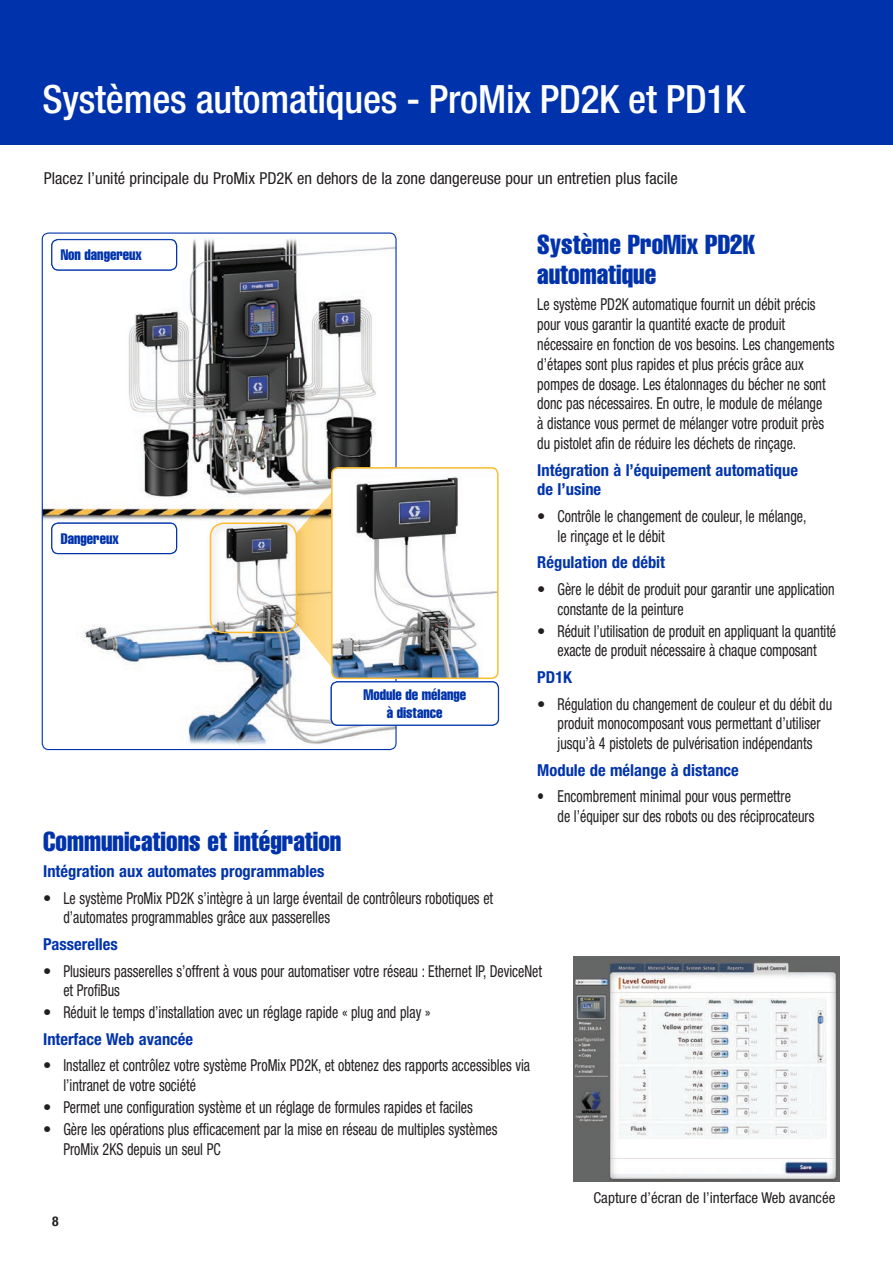
<style>
.page{position:relative;width:893px;height:1263px;background:#fff}
.page>*{position:absolute;margin:0;border:0;box-sizing:border-box;transform-origin:0 0}
.t1{font:500 condensed 39px "Helvetica Neue LT Std";letter-spacing:-.005em;color:#fff}
.t2{font:27px/30px "Helvetica LT Std Comp";color:#0033ab}
.t3{font:condensed 16.5px/19.8px "Helvetica Neue LT Std";color:#231f20}
.t4{font:condensed 16.5px/19.8px "Helvetica Neue LT Std";color:#231f20;scale:.85 1}
.t5{font:700 condensed 16.5px/19.8px "Helvetica Neue LT Std";color:#0033ab}
.t6{font:15px/18px "Helvetica LT Std Comp";color:#0033ab;text-align:center}
.t7{font:condensed 15px "Helvetica Neue LT Std";color:#231f20}
.t8{font:700 condensed 13.5px "Helvetica Neue LT Std";color:#231f20}
</style>
<div class="page">
<div style="left:0;top:0;width:893px;height:145px;background:#0033ab"></div>
<img style="left:573px;top:956px;width:267px;height:225px">
<img style="left:42px;top:234px;width:353px;height:515px">
<svg style="left:296px;top:493px;width:35px;height:174px"></svg>
<img style="left:332px;top:468px;width:164px;height:210px">
<div style="left:331px;top:467px;width:168px;height:212px;border:2px solid #fcbd30;border-radius:6px"></div>
<div style="left:205px;top:518px;width:102px;height:124px;background:#231f20;opacity:.3"></div>
<div style="left:210px;top:522px;width:87px;height:111px;border:2px solid #fcbd30;border-radius:14px"></div>
<div style="left:331px;top:681px;width:168px;height:45px;border:2px solid #0033ab;border-radius:6px"></div>
<div style="left:51px;top:239px;width:126px;height:32px;border:2px solid #0033ab;border-radius:6px"></div>
<div style="left:51px;top:522px;width:126px;height:32px;border:2px solid #0033ab;border-radius:6px"></div>
<div style="left:331px;top:682px;width:167px;height:43px;background:#fff;border-radius:6px"></div>
<div style="left:331px;top:682px;width:168px;height:43px;border:1px solid #0033ab;border-radius:6px"></div>
<div style="left:52px;top:240px;width:125px;height:30px;background:#fff;border-radius:6px"></div>
<div style="left:52px;top:239px;width:125px;height:31px;border:1px solid #0033ab;border-radius:6px"></div>
<div style="left:52px;top:523px;width:125px;height:30px;background:#fff;border-radius:6px"></div>
<div style="left:52px;top:523px;width:125px;height:31px;border:1px solid #0033ab;border-radius:6px"></div>
<h1 class="t1" style="left:43px;top:76px;width:704px">Systèmes automatiques - ProMix PD2K et PD1K</h1>
<p class="t3" style="left:44px;top:168px;width:635px">Placez l’unité principale du ProMix PD2K en dehors de la zone dangereuse pour un entretien plus facile</p>
<p class="t6" style="left:61px;top:246px;width:83px">Non dangereux</p>
<p class="t6" style="left:61px;top:529px;width:60px">Dangereux</p>
<p class="t6" style="left:363px;top:685px;width:104px">Module de mélange à distance</p>
<h2 class="t2" style="left:537px;top:229px;width:219px">Système ProMix PD2K automatique</h2>
<p class="t4" style="left:537px;top:295px;width:351px">Le système PD2K automatique fournit un débit précis pour vous garantir la quantité exacte de produit nécessaire en fonction de vos besoins. Les changements d’étapes sont plus rapides et plus précis grâce aux pompes de dosage. Les étalonnages du bécher ne sont donc pas nécessaires. En outre, le module de mélange<br>à distance vous permet de mélanger votre produit près du pistolet afin de réduire les déchets de rinçage.</p>
<p class="t5" style="left:537px;top:460px;width:262px">Intégration à l’équipement automatique de l’usine</p>
<p class="t3" style="left:558px;top:506px;width:250px;text-indent:-20px">• Contrôle le changement de couleur, le mélange, le rinçage et le débit</p>
<p class="t5" style="left:537px;top:552px;width:129px">Régulation de débit</p>
<p class="t3" style="left:558px;top:579px;width:279px;text-indent:-20px">• Gère le débit de produit pour garantir une application constante de la peinture</p>
<p class="t3" style="left:537px;top:621px;width:300px;text-align:center">• Réduit l’utilisation de produit en appliquant la quantité exacte de produit nécessaire à chaque composant</p>
<p class="t5" style="left:537px;top:667px;width:36px">PD1K</p>
<p class="t3" style="left:537px;top:694px;width:296px;text-align:center">• Régulation du changement de couleur et du débit du produit monocomposant vous permettant d’utiliser jusqu’à 4 pistolets de pulvérisation indépendants</p>
<p class="t5" style="left:537px;top:760px;width:203px">Module de mélange à distance</p>
<p class="t4" style="left:558px;top:786px;width:304px;text-indent:-20px">• Encombrement minimal pour vous permettre<br>de l’équiper sur des robots ou des réciprocateurs</p>
<h2 class="t2" style="left:43px;top:826px;width:300px">Communications et intégration</h2>
<p class="t5" style="left:43px;top:861px;width:283px">Intégration aux automates programmables</p>
<p class="t3" style="left:63px;top:888px;width:431px;text-indent:-20px">• Le système ProMix PD2K s’intègre à un large éventail de contrôleurs robotiques et d’automates programmables grâce aux passerelles</p>
<p class="t5" style="left:43px;top:934px;width:76px">Passerelles</p>
<p class="t3" style="left:63px;top:961px;width:480px;text-indent:-20px">• Plusieurs passerelles s’offrent à vous pour automatiser votre réseau : Ethernet IP, DeviceNet et ProfiBus</p>
<p class="t3" style="left:43px;top:1002px;width:389px">• Réduit le temps d’installation avec un réglage rapide « plug and play »</p>
<p class="t5" style="left:43px;top:1029px;width:152px">Interface Web avancée</p>
<p class="t3" style="left:63px;top:1055px;width:468px;text-indent:-20px">• Installez et contrôlez votre système ProMix PD2K, et obtenez des rapports accessibles via l’intranet de votre société</p>
<p class="t3" style="left:43px;top:1097px;width:431px">• Permet une configuration système et un réglage de formules rapides et faciles</p>
<p class="t3" style="left:63px;top:1119px;width:436px;text-indent:-20px">• Gère les opérations plus efficacement par la mise en réseau de multiples systèmes<br>ProMix 2KS depuis un seul PC</p>
<p class="t8" style="left:52px;top:1213px;width:8px">8</p>
<p class="t7" style="left:593px;top:1189px;width:243px">Capture d’écran de l’interface Web avancée</p>
</div>
